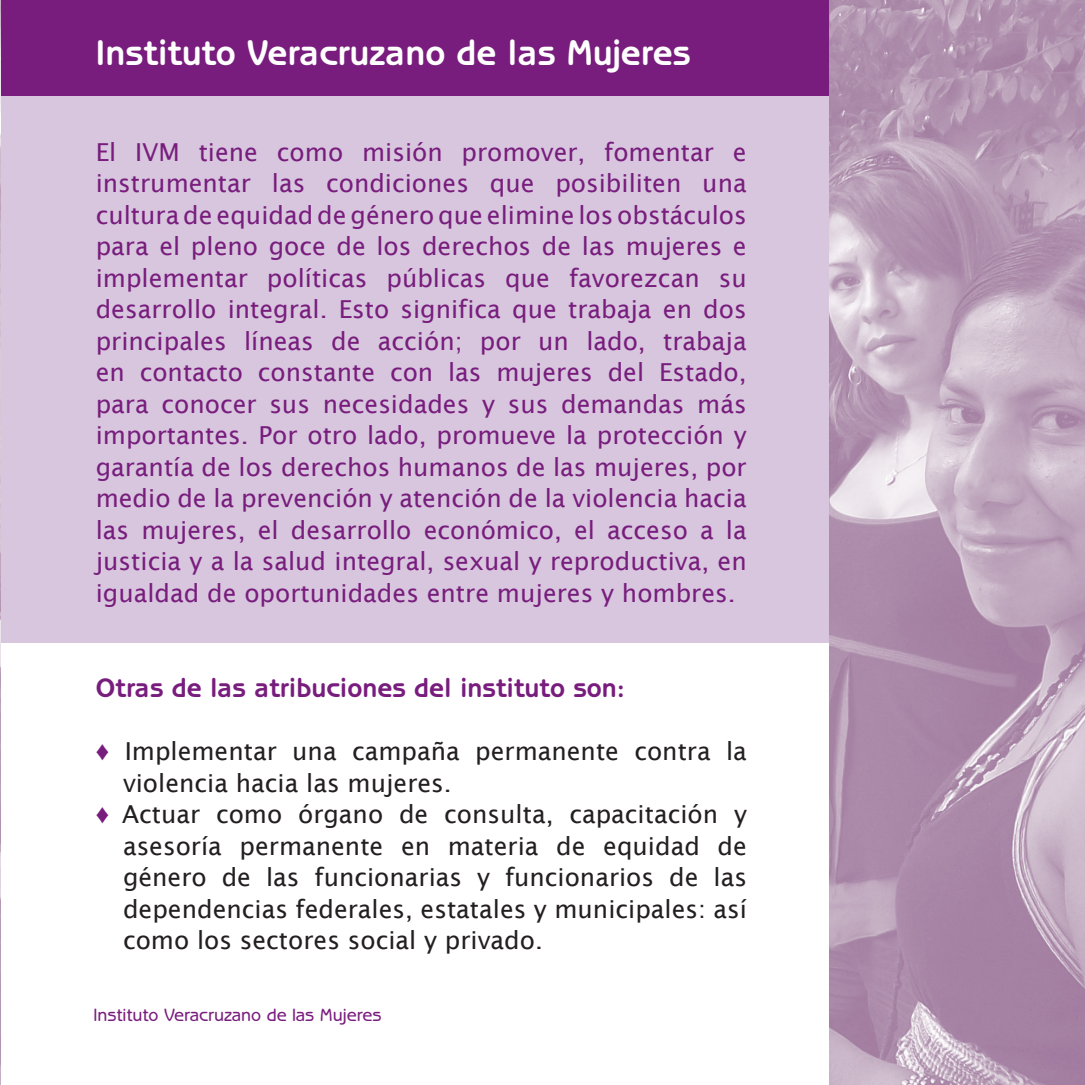
<style>
.page{position:relative;width:1085px;height:1085px;background:#fff}
.page>*{position:absolute;margin:0;border:0;box-sizing:border-box;transform-origin:0 0}
.t1{font:700 36px "Benguiat Gothic";color:#fff}
.t2{font:700 27px "Benguiat Gothic";color:#781d7d}
.t3{font:24.75px/31.5px "Lucida Sans";color:#781d7d;text-align:justify}
.t4{font:24.75px "Lucida Sans";color:#231f20}
.t5{font:500 18px "Benguiat Gothic";color:#781d7d}
.s1{color:#781d7d}
</style>
<div class="page">
<div style="left:1px;top:86px;width:837px;height:556px;background:#d7c6dd"></div>
<div style="left:0;top:0;width:829px;height:96px;background:#781d7d"></div>
<img style="left:829px;top:0;width:255px;height:1084px">
<img style="left:0;top:0;width:1px;height:1084px">
<h1 class="t1" style="left:96px;top:31px;width:596px">Instituto Veracruzano de las Mujeres</h1>
<p class="t3" style="left:96px;top:136px;width:652px">El IVM tiene como misión promover, fomentar e instrumentar las condiciones que posibiliten una cultura de equidad de género que elimine los obstáculos para el pleno goce de los derechos de las mujeres e implementar políticas públicas que favorezcan su desarrollo integral. Esto significa que trabaja en dos principales líneas de acción; por un lado, trabaja en contacto constante con las mujeres del Estado, para conocer sus necesidades y sus demandas más importantes. Por otro lado, promueve la protección y garantía de los derechos humanos de las mujeres, por medio de la prevención y atención de la violencia hacia las mujeres, el desarrollo económico, el acceso a la justicia y a la salud integral, sexual y reproductiva, en igualdad de oportunidades entre mujeres y hombres.</p>
<p class="t2" style="left:96px;top:672px;width:530px">Otras de las atribuciones del instituto son:</p>
<p class="t4" style="left:96px;top:737px;width:652px"><span class="s1">♦</span> Implementar una campaña permanente contra la</p>
<p class="t4" style="left:123px;top:768px;width:330px">violencia hacia las mujeres.</p>
<p class="t4" style="left:96px;top:800px;width:652px"><span class="s1">♦</span> Actuar como órgano de consulta, capacitación y</p>
<p class="t4" style="left:123px;top:831px;width:625px">asesoría permanente en materia de equidad de</p>
<p class="t4" style="left:123px;top:863px;width:625px">género de las funcionarias y funcionarios de las</p>
<p class="t4" style="left:123px;top:894px;width:625px">dependencias federales, estatales y municipales: así</p>
<p class="t4" style="left:123px;top:926px;width:421px">como los sectores social y privado.</p>
<p class="t5" style="left:94px;top:1004px;width:289px">Instituto Veracruzano de las Mujeres</p>
</div>
